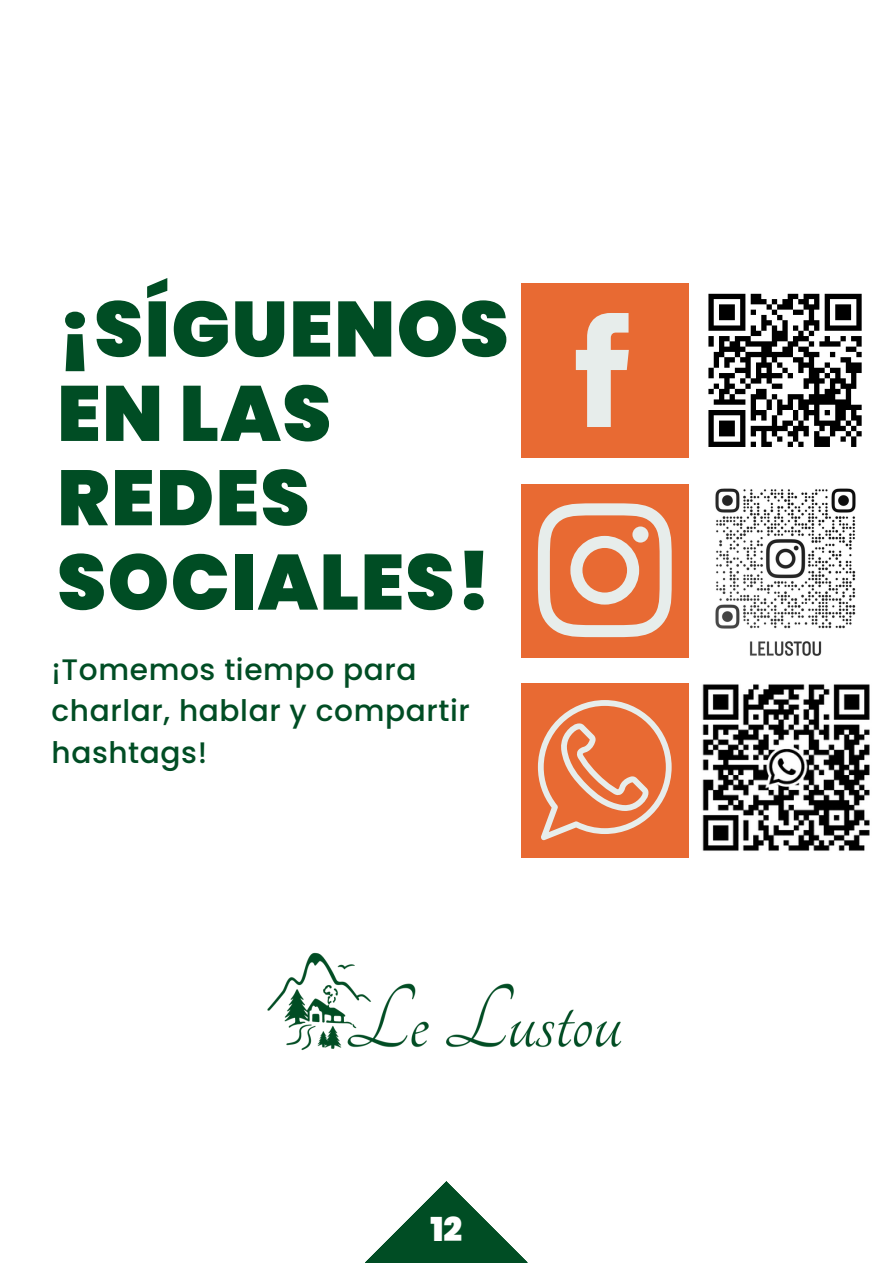
<style>
.page{position:relative;width:893px;height:1264px;background:#fff}
.page>*{position:absolute;margin:0;border:0;box-sizing:border-box;transform-origin:0 0}
.t1{font:900 78px/84.3px "Poppins";letter-spacing:.02em;color:#004d24}
.t2{font:900 33px "Poppins";color:#fff}
.t3{font:500 29.55px/41.2px "Poppins";letter-spacing:.02em;color:#004d24}
</style>
<div class="page">
<div style="left:521px;top:484px;width:167px;height:173px;background:#e86a33"></div>
<svg style="left:538px;top:503px;width:133px;height:134px"></svg>
<div style="left:632px;top:526px;width:16px;height:16px;background:#e7edeb;border-radius:50%"></div>
<div style="left:521px;top:284px;width:167px;height:174px;background:#e86a33"></div>
<div style="left:521px;top:683px;width:167px;height:174px;background:#e86a33"></div>
<svg style="left:575px;top:313px;width:53px;height:114px"></svg>
<svg style="left:538px;top:700px;width:133px;height:140px"></svg>
<img style="left:702px;top:684px;width:168px;height:167px">
<img style="left:715px;top:488px;width:141px;height:168px">
<img style="left:267px;top:952px;width:355px;height:98px">
<svg style="left:708px;top:293px;width:154px;height:154px"></svg>
<svg style="left:365px;top:1181px;width:162px;height:81px"></svg>
<p class="t1" style="left:57px;top:287px;width:453px">¡SÍGUENOS<br>EN LAS<br>REDES<br>SOCIALES!</p>
<p class="t3" style="left:52px;top:649px;width:420px">¡Tomemos tiempo para charlar, hablar y compartir hashtags!</p>
<p class="t2" style="left:430px;top:1206px;width:33px">12</p>
</div>
